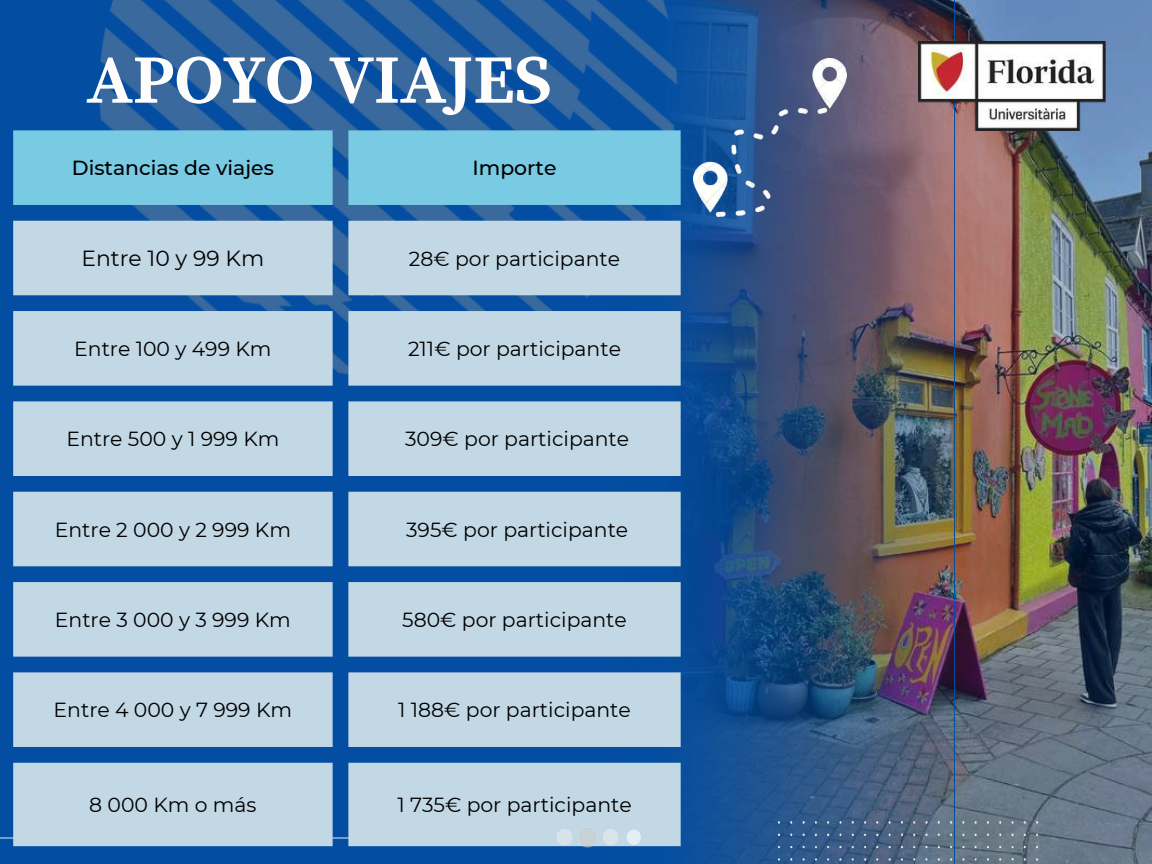
<style>
.page{position:relative;width:1152px;height:864px;background:#034ea2}
.page>*{position:absolute;margin:0;border:0;box-sizing:border-box;transform-origin:0 0}
.t1{font:700 69px "Source Serif Pro";color:#fefdfc}
.t2{font:21.9px "Montserrat";color:#000}
.t3{font:20.4px "Montserrat";color:#000}
.t4{font:500 20.4px "Montserrat";color:#000}
</style>
<div class="page">
<hr style="left:0;top:837px;width:544px;height:1px;background:#fff">
<img style="left:954px;top:0;width:198px;height:864px">
<img style="left:645px;top:0;width:309px;height:864px">
<img style="left:13px;top:0;width:749px;height:460px">
<div style="left:13px;top:130px;width:668px;height:75px;background:#79cae3"></div>
<svg style="left:13px;top:221px;width:668px;height:625px;fill:#c3d8e5"></svg>
<img style="left:919px;top:42px;width:187px;height:89px">
<img style="left:554px;top:826px;width:91px;height:22px">
<img style="left:770px;top:815px;width:275px;height:49px">
<img style="left:694px;top:59px;width:153px;height:157px">
<h1 class="t1" style="left:86px;top:39px;width:467px">APOYO VIAJES</h1>
<p class="t4" style="left:72px;top:156px;width:203px">Distancias de viajes</p>
<p class="t4" style="left:473px;top:156px;width:85px">Importe</p>
<p class="t2" style="left:82px;top:245px;width:184px">Entre 10 y 99 Km</p>
<p class="t3" style="left:409px;top:246px;width:213px">28€ por participante</p>
<p class="t3" style="left:74px;top:336px;width:199px">Entre 100 y 499 Km</p>
<p class="t3" style="left:408px;top:336px;width:214px">211€ por participante</p>
<p class="t3" style="left:66px;top:427px;width:215px">Entre 500 y 1 999 Km</p>
<p class="t3" style="left:405px;top:427px;width:226px">309€ por participante</p>
<p class="t3" style="left:55px;top:517px;width:238px">Entre 2 000 y 2 999 Km</p>
<p class="t3" style="left:406px;top:517px;width:224px">395€ por participante</p>
<p class="t3" style="left:55px;top:607px;width:238px">Entre 3 000 y 3 999 Km</p>
<p class="t3" style="left:402px;top:607px;width:226px">580€ por participante</p>
<p class="t3" style="left:54px;top:698px;width:240px">Entre 4 000 y 7 999 Km</p>
<p class="t3" style="left:398px;top:698px;width:234px">1 188€ por participante</p>
<p class="t3" style="left:89px;top:792px;width:169px">8 000 Km o más</p>
<p class="t3" style="left:397px;top:792px;width:236px">1 735€ por participante</p>
</div>
